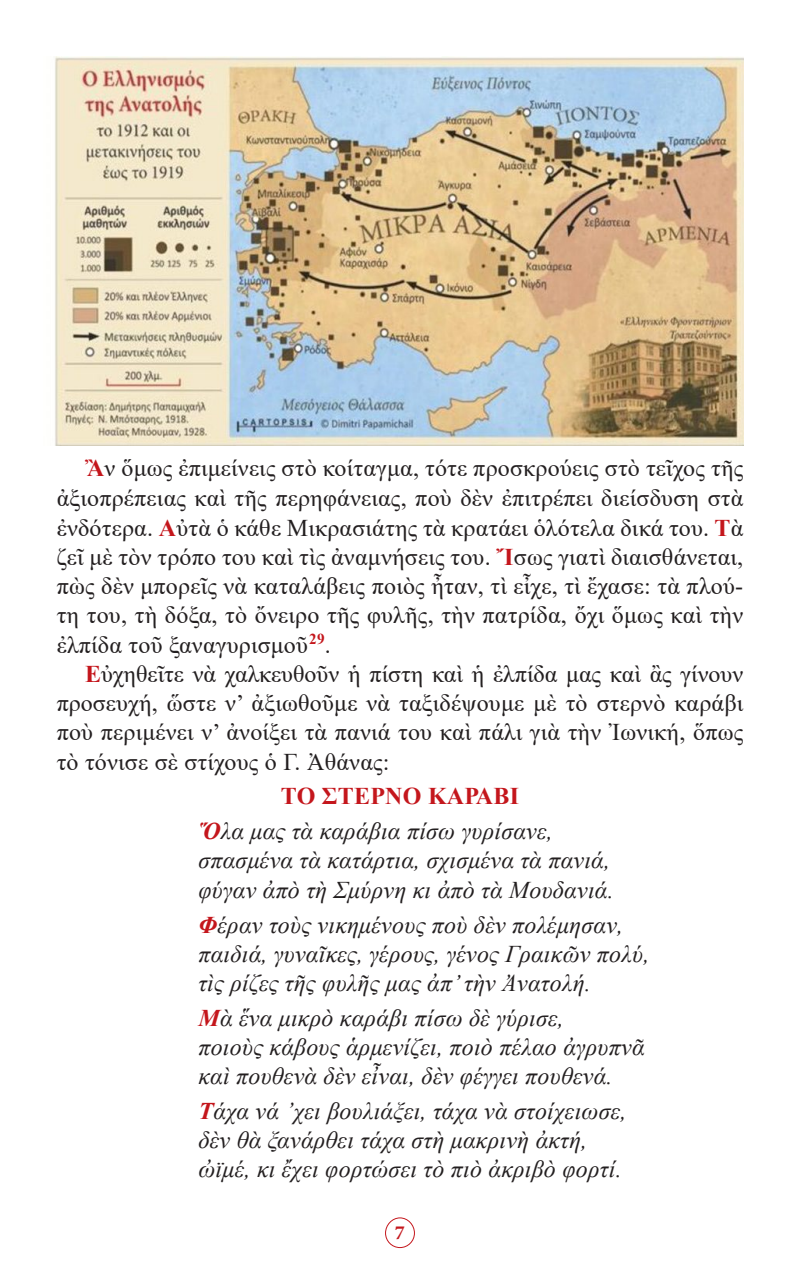
<style>
.page{position:relative;width:800px;height:1270px;background:#fff}
.page>*{position:absolute;margin:0;border:0;box-sizing:border-box;transform-origin:0 0}
.t1{font:24px/29.4px "Times New Roman";letter-spacing:.01em;color:#231f20;text-align:justify}
.t2{font:italic 24px "Times New Roman";letter-spacing:.01em;color:#231f20}
.t3{font:700 24px "Times New Roman";letter-spacing:.01em;color:#c4161c}
.t4{font:700 20px "Minion Pro";color:#c4161c}
.s1{font-weight:700;color:#c4161c}
</style>
<div class="page">
<div style="left:385px;top:1217px;width:30px;height:31px;border:1px solid #c4161c;border-radius:50%"></div>
<img style="left:55px;top:57px;width:688px;height:389px">
<p class="t1" style="left:57px;top:452px;width:688px;text-indent:28px"><span class="s1">Ἂ</span>ν ὅμως ἐπιμείνεις στὸ κοίταγμα, τότε προσκρούεις στὸ τεῖχος τῆς ἀξιοπρέπειας καὶ τῆς περηφάνειας, ποὺ δὲν ἐπιτρέπει διείσδυση στὰ ἐνδότερα. <span class="s1">Α</span>ὐτὰ ὁ κάθε Μικρασιάτης τὰ κρατάει ὁλότελα δικά του. <span class="s1">Τ</span>ὰ ζεῖ μὲ τὸν τρόπο του καὶ τὶς ἀναμνήσεις του. <span class="s1">Ἴ</span>σως γιατὶ διαισθάνεται, πὼς δὲν μπορεῖς νὰ καταλάβεις ποιὸς ἦταν, τὶ εἶχε, τὶ ἔχασε: τὰ πλού&shy;τη του, τὴ δόξα, τὸ ὄνειρο τῆς φυλῆς, τὴν πατρίδα, ὄχι ὅμως καὶ τὴν ἐλπίδα τοῦ ξαναγυρισμοῦ<sup>29</sup>.</p>
<p class="t1" style="left:57px;top:658px;width:688px;text-indent:28px"><span class="s1">Ε</span>ὐχηθεῖτε νὰ χαλκευθοῦν ἡ πίστη καὶ ἡ ἐλπίδα μας καὶ ἂς γίνουν προσευχή, ὥστε ν’ ἀξιωθοῦμε νὰ ταξιδέψουμε μὲ τὸ στερνὸ καράβι ποὺ περιμένει ν’ ἀνοίξει τὰ πανιά του καὶ πάλι γιὰ τὴν Ἰωνική, ὅπως τὸ τόνισε σὲ στίχους ὁ Γ. Ἀθάνας:</p>
<p class="t3" style="left:281px;top:779px;width:240px">ΤΟ ΣΤΕΡΝΟ ΚΑΡΑΒΙ</p>
<p class="t2" style="left:198px;top:815px;width:356px"><span class="s1">Ὅ</span>λα μας τὰ καράβια πίσω γυρίσανε,</p>
<p class="t2" style="left:198px;top:844px;width:413px">σπασμένα τὰ κατάρτια, σχισμένα τὰ πανιά,</p>
<p class="t2" style="left:198px;top:873px;width:417px">φύγαν ἀπὸ τὴ Σμύρνη κι ἀπὸ τὰ Μουδανιά.</p>
<p class="t2" style="left:198px;top:908px;width:426px"><span class="s1">Φ</span>έραν τοὺς νικημένους ποὺ δὲν πολέμησαν,</p>
<p class="t2" style="left:198px;top:937px;width:452px">παιδιά, γυναῖκες, γέρους, γένος Γραικῶν πολύ,</p>
<p class="t2" style="left:198px;top:966px;width:394px">τὶς ρίζες τῆς φυλῆς μας ἀπ’ τὴν Ἀνατολή.</p>
<p class="t2" style="left:198px;top:1001px;width:367px"><span class="s1">Μ</span>ὰ ἕνα μικρὸ καράβι πίσω δὲ γύρισε,</p>
<p class="t2" style="left:198px;top:1030px;width:448px">ποιοὺς κάβους ἁρμενίζει, ποιὸ πέλαο ἀγρυπνᾶ</p>
<p class="t2" style="left:198px;top:1060px;width:416px">καὶ πουθενὰ δὲν εἶναι, δὲν φέγγει πουθενά.</p>
<p class="t2" style="left:198px;top:1094px;width:430px"><span class="s1">Τ</span>άχα νά ᾽χει βουλιάξει, τάχα νὰ στοίχειωσε,</p>
<p class="t2" style="left:198px;top:1124px;width:390px">δὲν θὰ ξανάρθει τάχα στὴ μακρινὴ ἀκτή,</p>
<p class="t2" style="left:198px;top:1153px;width:425px">ὠϊμέ, κι ἔχει φορτώσει τὸ πιὸ ἀκριβὸ φορτί.</p>
<p class="t4" style="left:395px;top:1219px;width:11px">7</p>
</div>
